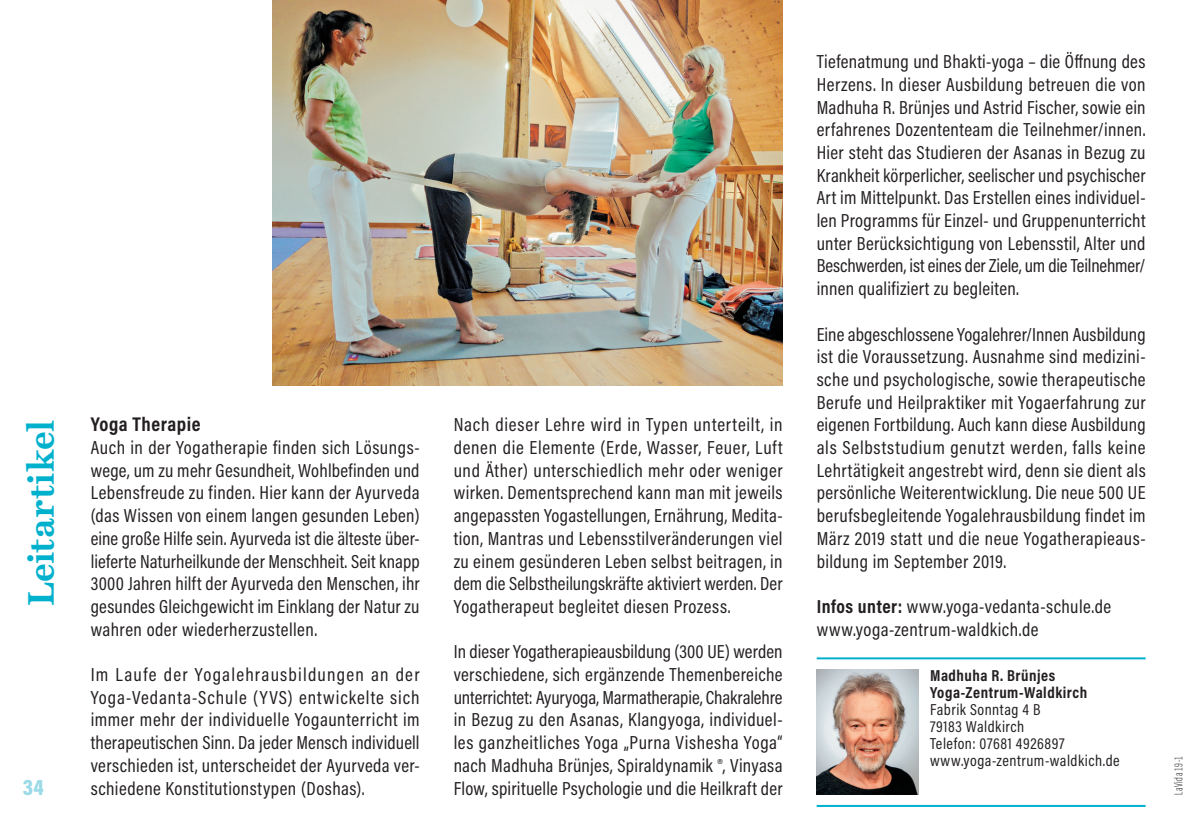
<style>
.page{position:relative;width:1191px;height:840px;background:#fff}
.page>*{position:absolute;margin:0;border:0;box-sizing:border-box;transform-origin:0 0}
.Rubrik{font:700 36px "Schotis";letter-spacing:.01em;color:#00b1cd}
.t1{font:900 22.6px "Acumin Pro Cond";color:#9cdae8}
.Zwiti_schwarz{font:700 20px "Acumin Pro Cond";letter-spacing:.025em;color:#231f20}
.Blocksatz{font:19px/22.6px "Acumin Pro Cond";letter-spacing:.02em;color:#231f20;text-align:justify}
.Adresse{font:16px/17px "Acumin Pro Cond";letter-spacing:.03em;color:#231f20}
.Adresse-2{font:700 16px/17px "Acumin Pro Cond";letter-spacing:.03em;color:#231f20}
.t2{font:200 12px "Acumin Pro Extra Cond";letter-spacing:.035em;color:#231f20}
.s1{font-weight:700}
.s2{font-weight:400}
</style>
<div class="page">
<hr style="left:816px;top:657px;width:329px;height:2px;background:#00b1cd">
<hr style="left:816px;top:804px;width:329px;height:2px;background:#00b1cd">
<img style="left:816px;top:669px;width:102px;height:125px">
<img style="left:272px;top:0;width:510px;height:386px">
<p class="Rubrik" style="left:14px;top:606px;width:188px;rotate:-90deg">Leitartikel</p>
<p class="t1" style="left:23px;top:771px;width:23px">34</p>
<p class="Zwiti_schwarz" style="left:91px;top:411px;width:111px">Yoga Therapie</p>
<p class="Blocksatz" style="left:91px;top:435px;width:330px">Auch in der Yogatherapie finden sich Lösungs&shy;wege, um zu mehr Gesundheit, Wohlbefinden und Lebensfreude zu finden. Hier kann der Ayurveda (das Wissen von einem langen gesunden Leben) eine große Hilfe sein. Ayurveda ist die älteste über&shy;lieferte Naturheilkunde der Menschheit. Seit knapp 3000 Jahren hilft der Ayurveda den Menschen, ihr gesundes Gleichgewicht im Einklang der Natur zu wahren oder wiederherzustellen.</p>
<p class="Blocksatz" style="left:91px;top:662px;width:330px">Im Laufe der Yogalehrausbildungen an der Yoga-Vedanta-Schule (YVS) entwickelte sich immer mehr der individuelle Yogaunterricht im therapeutischen Sinn. Da jeder Mensch individuell verschieden ist, unterscheidet der Ayurveda ver&shy;schiedene Konstitutionstypen (Doshas).</p>
<p class="Blocksatz" style="left:454px;top:413px;width:330px">Nach dieser Lehre wird in Typen unterteilt, in denen die Elemente (Erde, Wasser, Feuer, Luft und Äther) unterschiedlich mehr oder weniger wirken. Dementsprechend kann man mit jeweils angepassten Yogastellungen, Ernährung, Medita&shy;tion, Mantras und Lebensstilveränderungen viel zu einem gesünderen Leben selbst beitragen, in dem die Selbstheilungskräfte aktiviert werden. Der Yogatherapeut begleitet diesen Prozess.</p>
<p class="Blocksatz" style="left:454px;top:639px;width:330px">In dieser Yogatherapieausbildung (300 UE) werden verschiedene, sich ergänzende Themenbereiche unterrichtet: Ayuryoga, Marmatherapie, Chakralehre in Bezug zu den Asanas, Klangyoga, individuel&shy;les ganzheitliches Yoga „Purna Vishesha Yoga“ nach Madhuha Brünjes, Spiraldynamik ®, Vinyasa Flow, spirituelle Psychologie und die Heilkraft der</p>
<p class="Blocksatz" style="left:816px;top:50px;width:330px">Tiefenatmung und Bhakti-yoga – die Öffnung des Herzens. In dieser Ausbildung betreuen die von Madhuha R. Brünjes und Astrid Fischer, sowie ein erfahrenes Dozententeam die Teilnehmer/innen.<br>Hier steht das Studieren der Asanas in Bezug zu Krankheit körperlicher, seelischer und psychischer Art im Mittelpunkt. Das Erstellen eines individuel&shy;len Programms für Einzel- und Gruppenunterricht unter Berücksichtigung von Lebensstil, Alter und Beschwerden, ist eines der Ziele, um die Teilnehmer/ innen qualifiziert zu begleiten.</p>
<p class="Blocksatz" style="left:816px;top:322px;width:330px">Eine abgeschlossene Yogalehrer/Innen Ausbildung ist die Voraussetzung. Ausnahme sind medizini&shy;sche und psychologische, sowie therapeutische Berufe und Heilpraktiker mit Yogaerfahrung zur eigenen Fortbildung. Auch kann diese Ausbildung als Selbststudium genutzt werden, falls keine Lehrtätigkeit angestrebt wird, denn sie dient als persönliche Weiterentwicklung. Die neue 500 UE berufsbegleitende Yogalehrausbildung findet im März 2019 statt und die neue Yogatherapieaus&shy;bildung im September 2019.</p>
<p class="Blocksatz" style="left:816px;top:594px;width:296px"><span class="s1">Infos unter:</span> www.yoga-vedanta-schule.de www.yoga-zentrum-waldkich.de</p>
<p class="Adresse-2" style="left:930px;top:666px;width:159px">Madhuha R. Brünjes<br>Yoga-Zentrum-Waldkirch<br><span class="s2">Fabrik Sonntag 4 B</span></p>
<p class="Adresse" style="left:930px;top:717px;width:96px">79183 Waldkirch</p>
<p class="Adresse" style="left:930px;top:734px;width:191px">Telefon: 07681 4926897 www.yoga-zentrum-waldkich.de</p>
<p class="t2" style="left:1171px;top:794px;width:40px;rotate:-90deg">LaVida 19-1</p>
</div>
